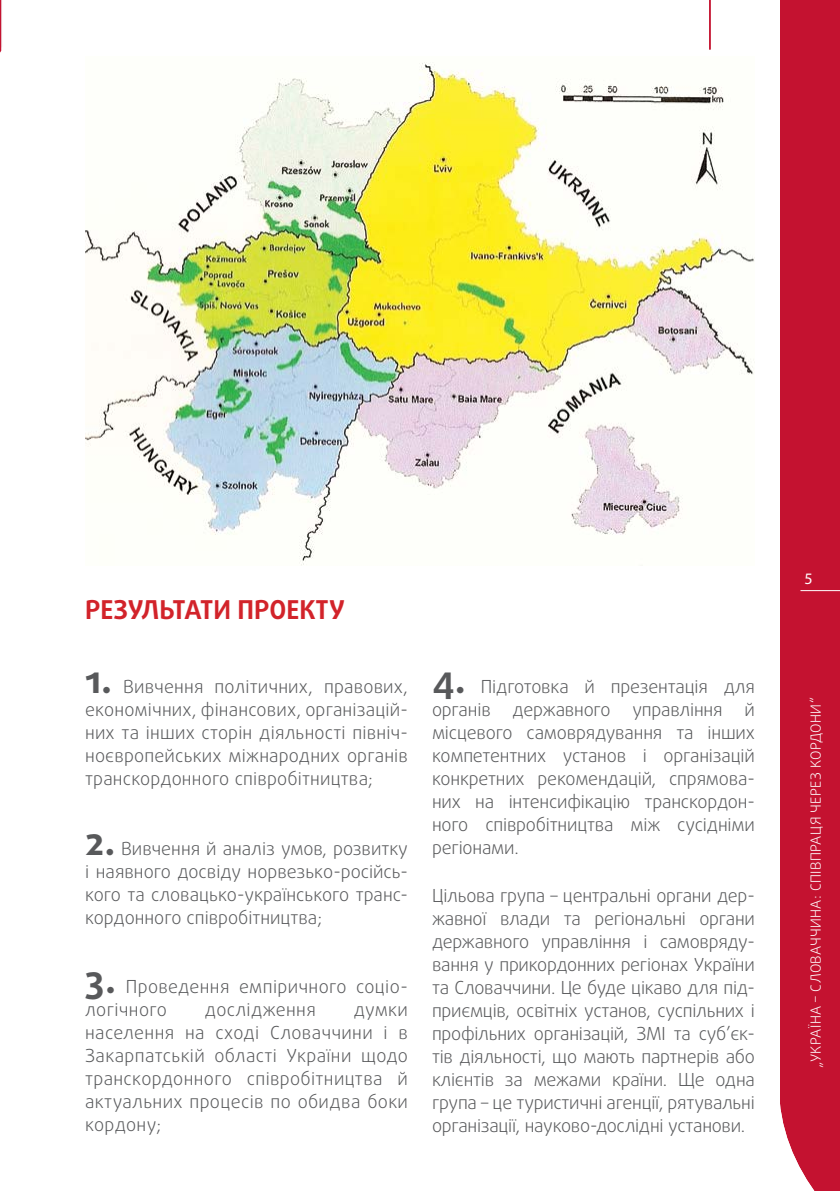
<style>
.page{position:relative;width:840px;height:1191px;background:#fff}
.page>*{position:absolute;margin:0;border:0;box-sizing:border-box;transform-origin:0 0}
.t1{font:700 26px "Daxline Pro";color:#d2232a}
.t2{font:300 18px/23px "Daxline Pro";color:#58595b;text-align:justify}
.t3{font:300 18px/23px "Daxline Pro";letter-spacing:.02em;color:#58595b}
.t4{font:16px "Myriad Pro";color:#fff}
.t5{font:300 14px "Daxline Pro";letter-spacing:.025em;color:#fff}
.s1{font-weight:700;font-size:38px}
</style>
<div class="page">
<div style="left:780px;top:0;width:59px;height:1191px;background:#c41230"></div>
<hr style="left:800px;top:590px;width:39px;height:1px;background:#fff">
<hr style="left:708px;top:0;width:2px;height:50px;background:#c41230">
<svg style="left:780px;top:1104px;width:35px;height:87px"></svg>
<img style="left:85px;top:62px;width:669px;height:504px">
<svg style="left:0;top:0;width:2px;height:53px"></svg>
<h1 class="t1" style="left:85px;top:592px;width:261px">РЕЗУЛЬТАТИ ПРОЕКТУ</h1>
<p class="t2" style="left:85px;top:675px;width:324px"><span class="s1">1.</span> Вивчення політичних, правових, економічних, фінансових, організацій&shy;них та інших сторін діяльності північ&shy;ноєвропейських міжнародних органів транскордонного співробітництва;</p>
<p class="t2" style="left:85px;top:837px;width:324px"><span class="s1">2.</span> Вивчення й аналіз умов, розвитку і наявного досвіду норвезько-російсь&shy;кого та словацько-українського транс&shy;кордонного співробітництва;</p>
<p class="t3" style="left:85px;top:975px;width:324px"><span class="s1">3.</span> Проведення емпіричного соціо&shy;логічного</p>
<p class="t3" style="left:205px;top:998px;width:112px">дослідження</p>
<p class="t2" style="left:85px;top:998px;width:324px;text-indent:268px">думки населення на сході Словаччини і в Закарпатській області України щодо транскордонного співробітництва й актуальних процесів по обидва боки кордону;</p>
<p class="t2" style="left:432px;top:675px;width:324px"><span class="s1">4.</span> Підготовка й презентація для органів державного управління й місцевого самоврядування та інших компетентних установ і організацій конкретних рекомендацій, спрямова&shy;них на інтенсифікацію транскордон&shy;ного співробітництва між сусідніми регіонами.</p>
<p class="t2" style="left:432px;top:884px;width:324px">Цільова група – центральні органи дер&shy;жавної влади та регіональні органи державного управління і самовряду&shy;вання у прикордонних регіонах України та Словаччини. Це буде цікаво для під&shy;приємців, освітніх установ, суспільних і профільних організацій, ЗМІ та суб’єк&shy;тів діяльності, що мають партнерів або клієнтів за межами країни. Ще одна група – це туристичні агенції, рятувальні організації, науково-дослідні установи.</p>
<p class="t4" style="left:804px;top:570px;width:10px">5</p>
<p class="t5" style="left:805px;top:1068px;width:372px;rotate:-90deg">„УКРАЇНА – СЛОВАЧЧИНА: СПІВПРАЦЯ ЧЕРЕЗ КОРДОНИ“</p>
</div>
